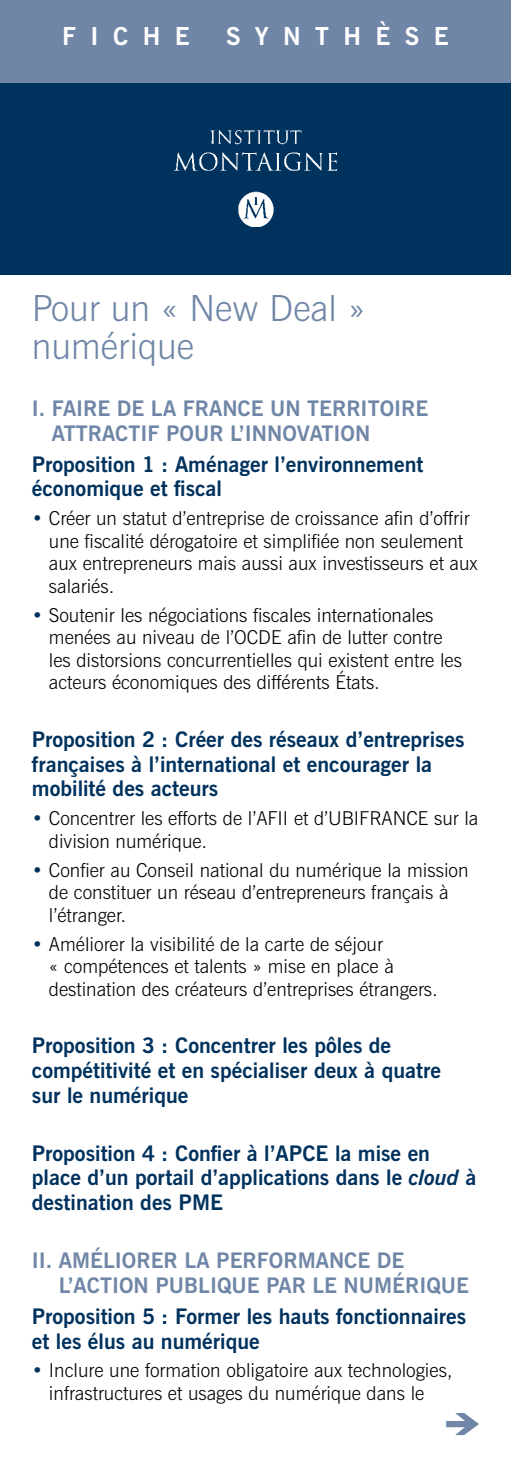
<style>
.page{position:relative;width:511px;height:1467px;background:#fff}
.page>*{position:absolute;margin:0;border:0;box-sizing:border-box;transform-origin:0 0}
.t1{font:300 36px/38.2px "News Gothic BT";color:#7086a7}
.t2{font:700 24.75px "News Gothic BT";letter-spacing:.58em;color:#fff}
.t3{font:700 21.38px/24.8px "News Gothic BT";color:#00325e}
.t4{font:700 21.38px/24.8px "News Gothic BT";color:#7086a7}
.t5{font:300 19.12px/22.5px "News Gothic BT";color:#000}
.s1{color:#00325e}
.s2{font-style:italic}
</style>
<div class="page">
<div style="left:0;top:0;width:510px;height:83px;background:#7086a7"></div>
<div style="left:0;top:83px;width:510px;height:191px;background:#00325e"></div>
<img style="left:174px;top:131px;width:162px;height:95px">
<svg style="left:446px;top:1413px;width:32px;height:22px"></svg>
<p class="t2" style="left:62px;top:21px;width:129px">Fiche</p>
<p class="t2" style="left:226px;top:21px;width:224px">synthèse</p>
<h1 class="t1" style="left:32px;top:289px;width:335px">Pour un « New Deal » numérique</h1>
<p class="t4" style="left:52px;top:396px;width:377px;text-indent:-20px">I . Faire de la France un territoire attractif pour l’innovation</p>
<p class="t3" style="left:32px;top:451px;width:392px">Proposition 1 : Aménager l’environnement économique et fiscal</p>
<p class="t5" style="left:49px;top:507px;width:430px;text-indent:-17px"><span class="s1">•</span> Créer un statut d’entreprise de croissance afin d’offrir une fiscalité dérogatoire et simplifiée non seulement aux entrepreneurs mais aussi aux investisseurs et aux salariés.</p>
<p class="t5" style="left:49px;top:603px;width:414px;text-indent:-17px"><span class="s1">•</span> Soutenir les négociations fiscales internationales menées au niveau de l’OCDE afin de lutter contre les distorsions concurrentielles qui existent entre les acteurs économiques des différents États.</p>
<p class="t3" style="left:32px;top:727px;width:434px">Proposition 2 : Créer des réseaux d’entreprises françaises à l’international et encourager la mobilité des acteurs</p>
<p class="t5" style="left:49px;top:807px;width:430px;text-indent:-17px"><span class="s1">•</span> Concentrer les efforts de l’AFII et d’UBIFRANCE sur la division numérique.</p>
<p class="t5" style="left:49px;top:858px;width:421px;text-indent:-17px"><span class="s1">•</span> Confier au Conseil national du numérique la mission de constituer un réseau d’entrepreneurs français à l’étranger.</p>
<p class="t5" style="left:49px;top:932px;width:390px;text-indent:-17px"><span class="s1">•</span> Améliorer la visibilité de la carte de séjour<br>« compétences et talents » mise en place à destination des créateurs d’entreprises étrangers.</p>
<p class="t3" style="left:32px;top:1033px;width:410px">Proposition 3 : Concentrer les pôles de compétitivité et en spécialiser deux à quatre sur le numérique</p>
<p class="t3" style="left:32px;top:1140px;width:258px">Proposition 4 : Confier à l’APCE</p>
<p class="t3" style="left:32px;top:1140px;width:445px;text-indent:303px">la mise en place d’un portail d’applications dans le <span class="s2">cloud</span> à destination des PME</p>
<p class="t4" style="left:59px;top:1248px;width:411px;text-indent:-27px">II . Am éliorer la performance de l’action publique par le num érique</p>
<p class="t3" style="left:32px;top:1304px;width:435px">Proposition 5 : Former les hauts fonctionnaires et les élus au numérique</p>
<p class="t5" style="left:32px;top:1359px;width:422px;text-align:center"><span class="s1">•</span> Inclure une formation obligatoire aux technologies, infrastructures et usages du numérique dans le</p>
</div>
